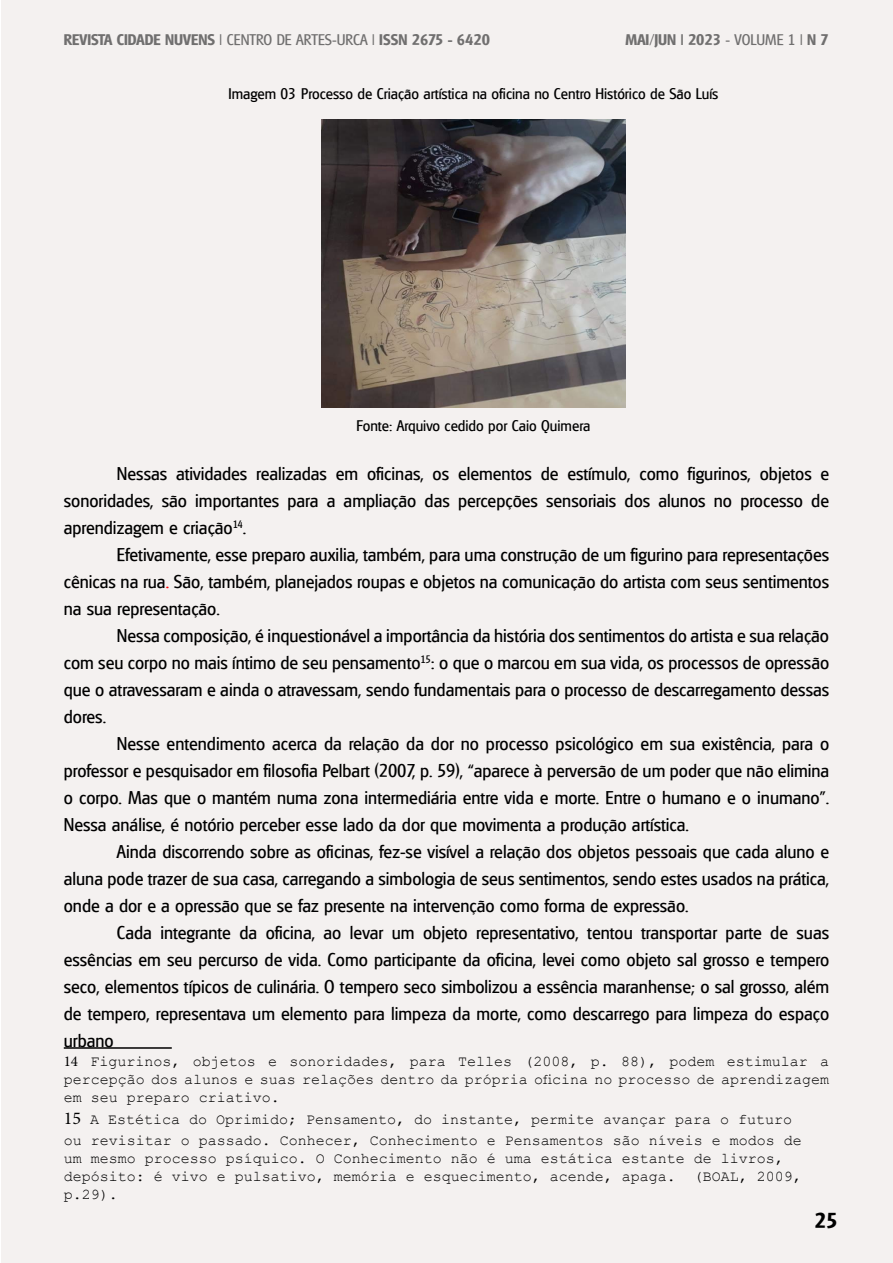
<style>
.page{position:relative;width:893px;height:1263px;background:#fff}
.page>*{position:absolute;margin:0;border:0;box-sizing:border-box;transform-origin:0 0}
.t1{font:700 21px "Glasgow";color:#000}
.t2{font:18px/27px "Glasgow";color:#000;text-align:justify}
.t3{font:15px/18px "Courier New";color:#000}
.t4{font:15px "Glasgow";color:#000}
.t5{font:700 15px "Glasgow";color:#706f6f}
.s1{font-weight:400}
.s2{color:#f00}
.s3{font-family:"Minion Pro"}
.s4{font-family:"Minion Pro";font-size:18px}
</style>
<div class="page">
<div style="left:2px;top:0;width:891px;height:1263px;background:#f4f1f0"></div>
<img style="left:322px;top:120px;width:303px;height:288px">
<hr style="left:64px;top:1047px;width:108px;height:2px;background:#000">
<p class="t5" style="left:64px;top:30px;width:428px">REVISTA CIDADE NUVENS <span class="s1">| CENTRO DE ARTES-URCA |</span> ISSN 2675 - 6420</p>
<p class="t5" style="left:626px;top:30px;width:205px">MAI/JUN | 2023 <span class="s1">- VOLUME 1 |</span> N 7</p>
<p class="t4" style="left:228px;top:84px;width:491px">Imagem 03 Processo de Criação artística na oficina no Centro Histórico de São Luís</p>
<p class="t4" style="left:357px;top:416px;width:235px">Fonte: Arquivo cedido por Caio Quimera</p>
<p class="t2" style="left:64px;top:459px;width:767px;text-indent:53px">Nessas atividades realizadas em oficinas, os elementos de estímulo, como figurinos, objetos e sonoridades, são importantes para a ampliação das percepções sensoriais dos alunos no processo de aprendizagem e criação<sup>14</sup>.</p>
<p class="t2" style="left:64px;top:540px;width:767px;text-indent:53px">Efetivamente, esse preparo auxilia, também, para uma construção de um figurino para representações cênicas na rua<span class="s2">.</span> São, também, planejados roupas e objetos na comunicação do artista com seus sentimentos na sua representação.</p>
<p class="t2" style="left:64px;top:621px;width:767px;text-indent:53px">Nessa composição, é inquestionável a importância da história dos sentimentos do artista e sua relação com seu corpo no mais íntimo de seu pensamento<sup>15</sup>: o que o marcou em sua vida, os processos de opressão que o atravessaram e ainda o atravessam, sendo fundamentais para o processo de descarregamento dessas dores.</p>
<p class="t2" style="left:64px;top:729px;width:767px;text-indent:53px">Nesse entendimento acerca da relação da dor no processo psicológico em sua existência, para o professor e pesquisador em filosofia Pelbart (2007, p. 59), “aparece à perversão de um poder que não elimina o corpo. Mas que o mantém numa zona intermediária entre vida e morte. Entre o humano e o inumano”.<br>Nessa análise, é notório perceber esse lado da dor que movimenta a produção artística.</p>
<p class="t2" style="left:64px;top:837px;width:767px;text-indent:53px">Ainda discorrendo sobre as oficinas, fez-se visível a relação dos objetos pessoais que cada aluno e aluna pode trazer de sua casa, carregando a simbologia de seus sentimentos, sendo estes usados na prática, onde a dor e a opressão que se faz presente na intervenção como forma de expressão.</p>
<p class="t2" style="left:64px;top:918px;width:767px;text-indent:53px">Cada integrante da oficina, ao levar um objeto representativo, tentou transportar parte de suas essências em seu percurso de vida. Como participante da oficina, levei como objeto sal grosso e tempero seco, elementos típicos de culinária. O tempero seco simbolizou a essência maranhense; o sal grosso, além de tempero, representava um elemento para limpeza da morte, como descarrego para limpeza do espaço urbano</p>
<p class="t3" style="left:64px;top:1052px;width:767px;text-align:justify"><span class="s3">14</span> Figurinos, objetos e sonoridades, para Telles (2008, p. 88), podem estimular a percepção dos alunos e suas relações dentro da própria oficina no processo de aprendizagem em seu preparo criativo.</p>
<p class="t3" style="left:64px;top:1107px;width:739px;line-height:21.6px"><span class="s4">15</span> A Estética do Oprimido; Pensamento, do instante, permite avançar para o futuro ou revisitar o passado. Conhecer, Conhecimento e Pensamentos são níveis e modos de</p>
<p class="t3" style="left:64px;top:1149px;width:739px">um mesmo processo psíquico. O Conhecimento não é uma estática estante de livros, depósito: é vivo e pulsativo, memória e esquecimento, acende, apaga. (BOAL, 2009, p.29).</p>
<p class="t1" style="left:814px;top:1208px;width:25px">25</p>
</div>
